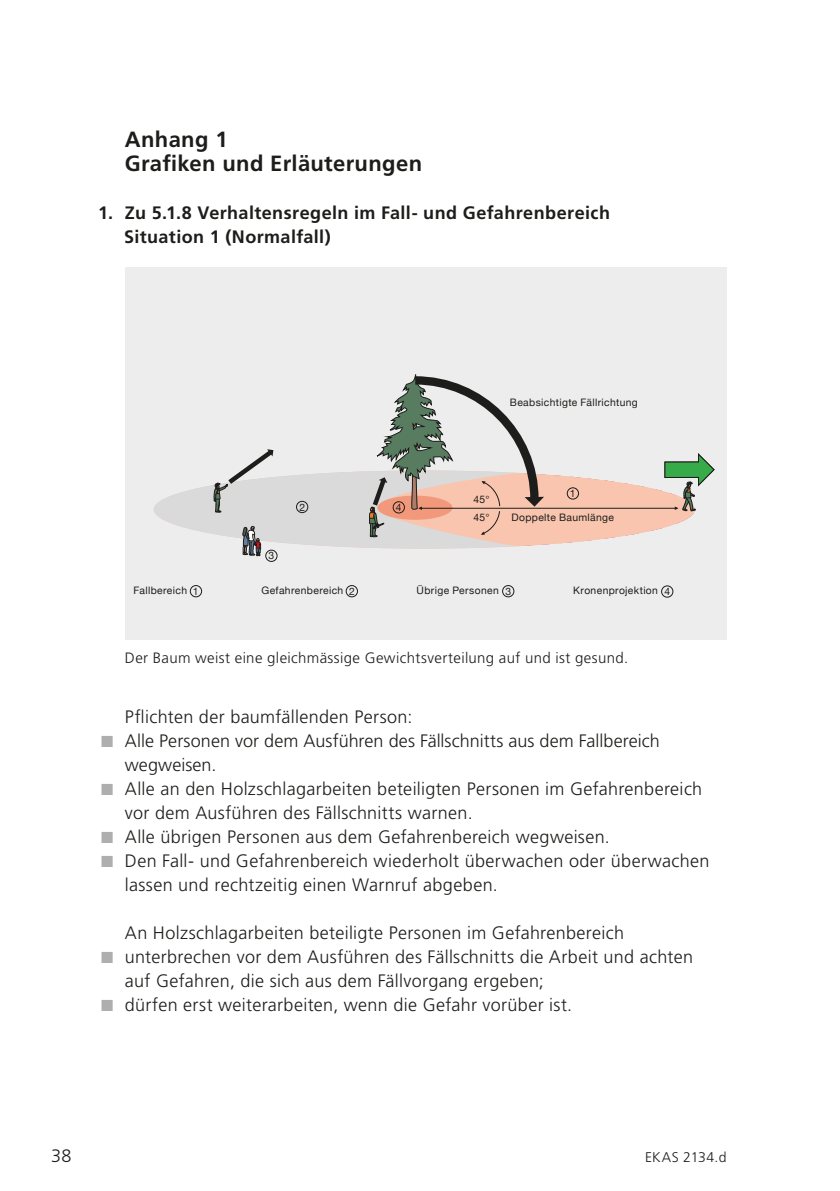
<style>
.page{position:relative;width:840px;height:1191px;background:#fff}
.page>*{position:absolute;margin:0;border:0;box-sizing:border-box;transform-origin:0 0}
.t1{font:700 22px/24px "Frutiger LT Std";letter-spacing:.015em;color:#1d1d1b}
.t2{font:300 18px/24px "Frutiger LT Std";letter-spacing:.015em;color:#1d1d1b}
.t3{font:700 18px/24px "Frutiger LT Std";letter-spacing:.025em;color:#1d1d1b}
.t4{font:300 15px "Frutiger LT Std";letter-spacing:.025em;color:#1d1d1b}
.t5{font:300 14px "Frutiger LT Std";letter-spacing:.025em;color:#1d1d1b}
.t6{font:10.4px "Helvetica Neue";letter-spacing:.035em;color:#1d1d1b}
.s1{color:#aeaeae}
</style>
<div class="page">
<div style="left:125px;top:267px;width:601px;height:372px;background:#ededed"></div>
<div style="left:154px;top:470px;width:540px;height:78px;background:#dadada;border-radius:50%"></div>
<svg style="left:242px;top:526px;width:19px;height:31px"></svg>
<svg style="left:213px;top:449px;width:60px;height:63px"></svg>
<svg style="left:369px;top:374px;width:345px;height:172px"></svg>
<div style="left:296px;top:501px;width:12px;height:12px;border:1px solid #1d1d1b;border-radius:50%"></div>
<div style="left:392px;top:501px;width:12px;height:12px;border:1px solid #1d1d1b;border-radius:50%"></div>
<div style="left:265px;top:550px;width:12px;height:12px;border:1px solid #1d1d1b;border-radius:50%"></div>
<div style="left:566px;top:487px;width:12px;height:12px;border:1px solid #1d1d1b;border-radius:50%"></div>
<div style="left:190px;top:585px;width:12px;height:12px;border:1px solid #1d1d1b;border-radius:50%"></div>
<div style="left:346px;top:585px;width:11px;height:12px;border:1px solid #1d1d1b;border-radius:50%"></div>
<div style="left:502px;top:585px;width:12px;height:12px;border:1px solid #1d1d1b;border-radius:50%"></div>
<div style="left:661px;top:585px;width:11px;height:12px;border:1px solid #1d1d1b;border-radius:50%"></div>
<p class="t1" style="left:125px;top:127px;width:298px">Anhang 1<br>Grafiken und Erläuterungen</p>
<p class="t3" style="left:124px;top:201px;width:487px;text-indent:-26px">1. Zu 5.1.8 Verhaltensregeln im Fall- und Gefahrenbereich<br>Situation 1 (Normalfall)</p>
<p class="t6" style="left:268px;top:548px;width:7px">3</p>
<p class="t6" style="left:299px;top:499px;width:7px">2</p>
<p class="t6" style="left:396px;top:499px;width:7px">4</p>
<p class="t6" style="left:509px;top:395px;width:129px">Beabsichtigte Fällrichtung</p>
<p class="t6" style="left:473px;top:491px;width:17px">45°</p>
<p class="t6" style="left:473px;top:510px;width:17px">45°</p>
<p class="t6" style="left:569px;top:485px;width:7px">1</p>
<p class="t6" style="left:511px;top:510px;width:104px">Doppelte Baumlänge</p>
<p class="t6" style="left:133px;top:583px;width:67px">Fallbereich 1</p>
<p class="t6" style="left:261px;top:583px;width:95px">Gefahrenbereich 2</p>
<p class="t6" style="left:416px;top:583px;width:96px">Übrige Personen 3</p>
<p class="t6" style="left:573px;top:583px;width:98px">Kronenprojektion 4</p>
<p class="t4" style="left:125px;top:649px;width:504px">Der Baum weist eine gleichmässige Gewichtsverteilung auf und ist gesund.</p>
<p class="t2" style="left:125px;top:705px;width:289px">Pflichten der baumfällenden Person:</p>
<p class="t2" style="left:125px;top:729px;width:536px;text-indent:-24px"><span class="s1">■</span> Alle Personen vor dem Ausführen des Fällschnitts aus dem Fallbereich wegweisen.</p>
<p class="t2" style="left:125px;top:777px;width:578px;text-indent:-24px"><span class="s1">■</span> Alle an den Holzschlagarbeiten beteiligten Personen im Gefahrenbereich vor dem Ausführen des Fällschnitts warnen.</p>
<p class="t2" style="left:101px;top:825px;width:510px"><span class="s1">■</span> Alle übrigen Personen aus dem Gefahrenbereich wegweisen.</p>
<p class="t2" style="left:125px;top:849px;width:586px;text-indent:-24px"><span class="s1">■</span> Den Fall- und Gefahrenbereich wiederholt überwachen oder überwachen lassen und rechtzeitig einen Warnruf abgeben.</p>
<p class="t2" style="left:125px;top:921px;width:500px">An Holzschlagarbeiten beteiligte Personen im Gefahrenbereich</p>
<p class="t2" style="left:125px;top:945px;width:569px;text-indent:-24px"><span class="s1">■</span> unterbrechen vor dem Ausführen des Fällschnitts die Arbeit und achten auf Gefahren, die sich aus dem Fällvorgang ergeben;</p>
<p class="t2" style="left:101px;top:993px;width:472px"><span class="s1">■</span> dürfen erst weiterarbeiten, wenn die Gefahr vorüber ist.</p>
<p class="t2" style="left:51px;top:1144px;width:22px">38</p>
<p class="t5" style="left:644px;top:1149px;width:83px">EKAS 2134.d</p>
</div>
